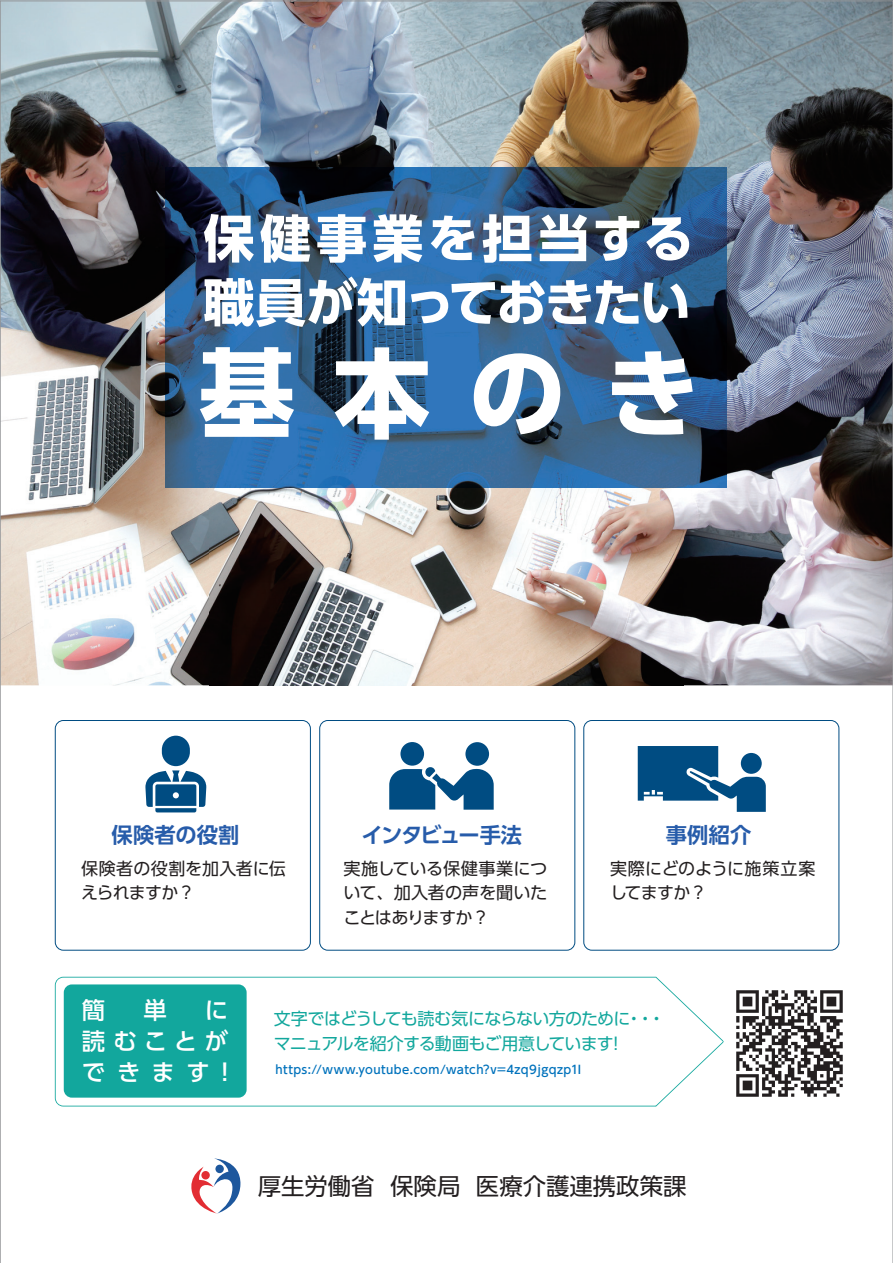
<style>
.page{position:relative;width:893px;height:1263px;background:#fff}
.page>*{position:absolute;margin:0;border:0;box-sizing:border-box;transform-origin:0 0}
.t1{font:700 96.75px "UD Shin Go Pro";color:#fff}
.t2{font:700 51px/63.8px "UD Shin Go Pro";color:#fff}
.t3{font:23.4px "UD Shin Go Pro";color:#231f20}
.t4{font:500 23.4px/30.8px "UD Shin Go Pro";letter-spacing:.355em;color:#fff;text-align:justify}
.t5{font:700 21.3px "UD Shin Go Pro De";color:#275caa}
.t6{font:700 21.3px "UD Shin Go Pro De";letter-spacing:-.085em;color:#275caa}
.t7{font:16.95px/24.5px "UD Shin Go Pro";letter-spacing:-.025em;color:#231f20}
.t8{font:16.95px/25.5px "UD Shin Go Pro";letter-spacing:-.045em;color:#12a79d}
.t9{font:500 11.7px "UD Shin Go Pro";letter-spacing:.035em;color:#0072bc}
</style>
<div class="page">
<img style="left:0;top:1px;width:893px;height:1262px">
<h2 class="t2" style="left:203px;top:205px;width:492px">保健事業を担当する職員が知っておきたい</h2>
<h1 class="t1" style="left:198px;top:314px;width:504px">基 本 の き</h1>
<p class="t5" style="left:111px;top:818px;width:130px">保険者の役割</p>
<p class="t7" style="left:81px;top:855px;width:206px">保険者の役割を加入者に伝えられますか ?</p>
<p class="t6" style="left:361px;top:818px;width:162px">インタビュー手法</p>
<p class="t7" style="left:343px;top:855px;width:206px;text-align:justify">実施している保健事業について、加入者の声を聞いたことはありますか ?</p>
<p class="t5" style="left:666px;top:818px;width:87px">事例紹介</p>
<p class="t7" style="left:610px;top:855px;width:207px">実際にどのように施策立案してますか ?</p>
<h3 class="t4" style="left:82px;top:994px;width:25px">簡</h3>
<h3 class="t4" style="left:143px;top:994px;width:25px">単</h3>
<h3 class="t4" style="left:82px;top:994px;width:148px;text-indent:123px">に読むことができます!</h3>
<p class="t8" style="left:274px;top:1005px;width:393px">文字ではどうしても読む気にならない方のために・・・マニュアルを紹介する動画もご用意しています!</p>
<p class="t9" style="left:275px;top:1060px;width:307px">https://www.youtube.com/watch?v=4zq9jgqzp1I</p>
<h3 class="t3" style="left:258px;top:1167px;width:430px">厚生労働省 保険局 医療介護連携政策課</h3>
</div>
